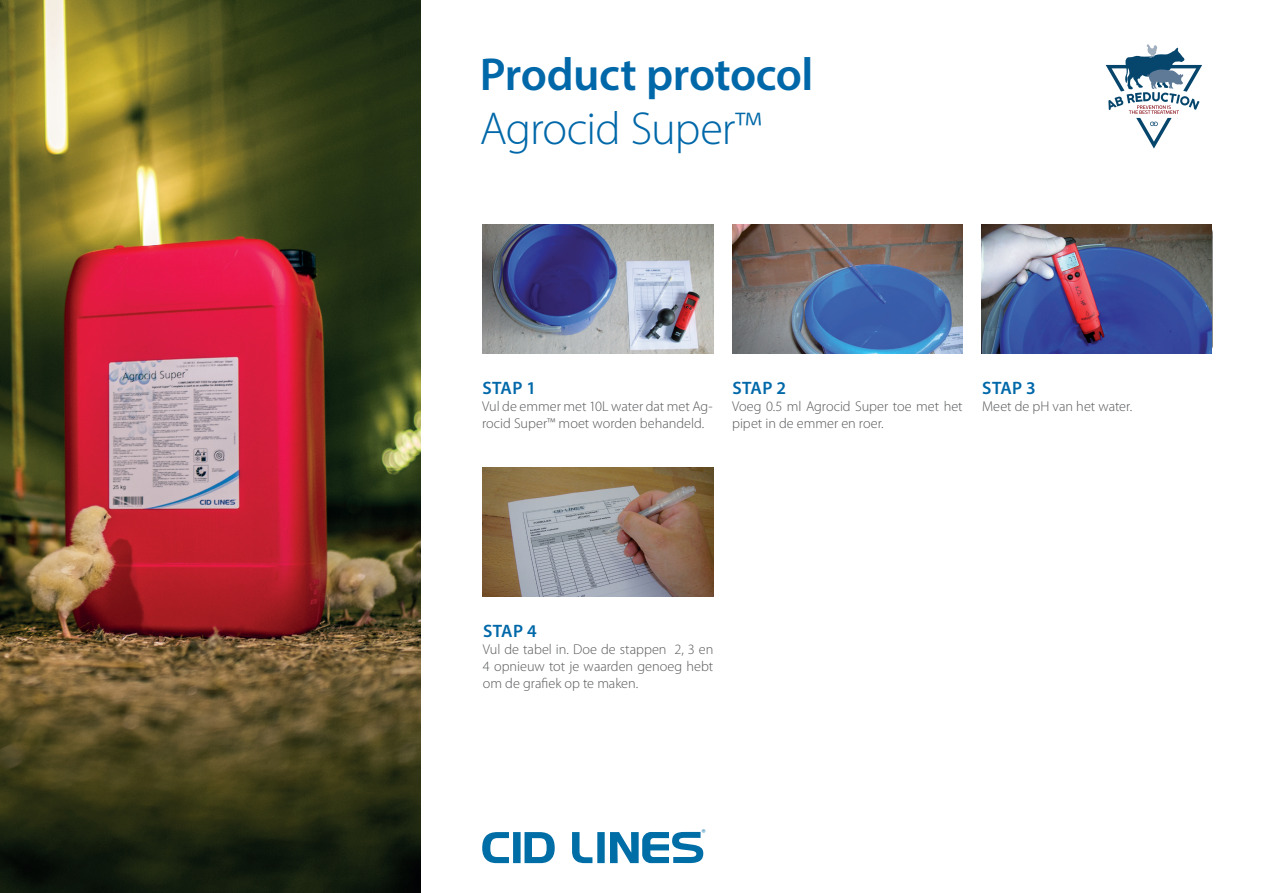
<style>
.page{position:relative;width:1263px;height:893px;background:#fff}
.page>*{position:absolute;margin:0;border:0;box-sizing:border-box;transform-origin:0 0}
.t1{font:600 46.35px "Myriad Pro";letter-spacing:-.01em;color:#0068a9}
.t2{font:300 46.35px "Myriad Pro";letter-spacing:-.02em;color:#0068a9}
.t3{font:600 18px "Myriad Pro";letter-spacing:.02em;color:#0068a9}
.t4{font:300 14.25px/17.1px "Myriad Pro";color:#57585a}
</style>
<div class="page">
<svg style="left:1106px;top:44px;width:96px;height:105px"></svg>
<svg style="left:482px;top:832px;width:73px;height:31px"></svg>
<svg style="left:572px;top:829px;width:133px;height:34px"></svg>
<img style="left:482px;top:224px;width:231px;height:130px">
<img style="left:732px;top:224px;width:231px;height:130px">
<img style="left:981px;top:224px;width:231px;height:130px">
<img style="left:483px;top:467px;width:230px;height:130px">
<img style="left:0;top:0;width:421px;height:893px">
<h1 class="t1" style="left:480px;top:45px;width:335px">Product protocol</h1>
<h1 class="t2" style="left:480px;top:103px;width:283px">Agrocid Super™</h1>
<p class="t3" style="left:482px;top:376px;width:55px">STAP 1</p>
<p class="t4" style="left:482px;top:398px;width:232px">Vul de emmer met 10L water dat met Ag&shy;rocid Super™ moet worden behandeld.</p>
<p class="t3" style="left:732px;top:376px;width:55px">STAP 2</p>
<p class="t4" style="left:732px;top:398px;width:232px">Voeg 0.5 ml Agrocid Super toe met het pipet in de emmer en roer.</p>
<p class="t3" style="left:982px;top:376px;width:55px">STAP 3</p>
<p class="t4" style="left:982px;top:398px;width:152px">Meet de pH van het water.</p>
<p class="t3" style="left:483px;top:619px;width:55px">STAP 4</p>
<p class="t4" style="left:483px;top:641px;width:232px;text-align:justify">Vul de tabel in. Doe de stappen 2, 3 en 4 opnieuw tot je waarden genoeg hebt om de grafiek op te maken.</p>
</div>
